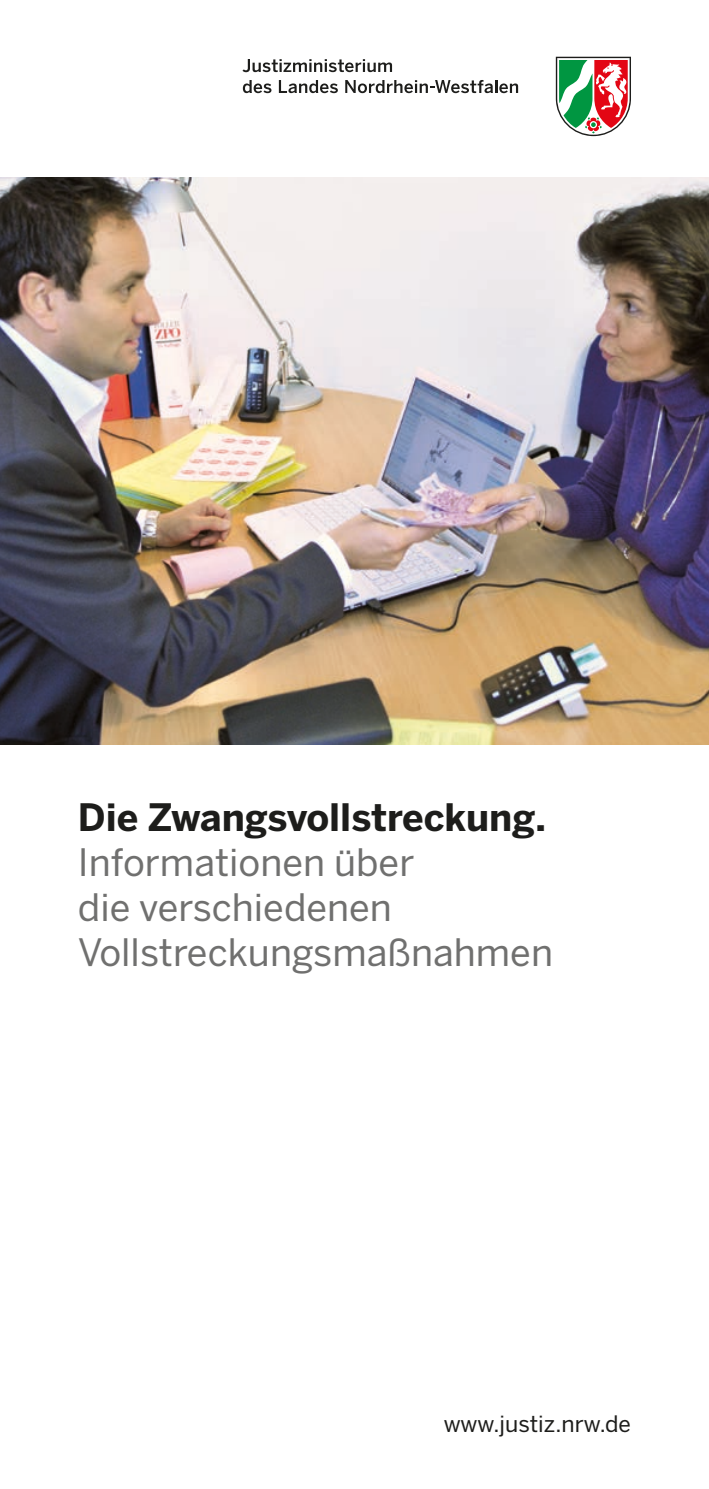
<style>
.page{position:relative;width:709px;height:1489px;background:#fff}
.page>*{position:absolute;margin:0;border:0;box-sizing:border-box;transform-origin:0 0}
.t1{font:37.5px/45px "Benton Sans";color:#70706f}
.t2{font:700 37.5px "Benton Sans";color:#1d1d1b}
.t3{font:22.5px "Benton Sans";color:#1d1d1b}
</style>
<div class="page">
<img style="left:0;top:177px;width:709px;height:567px">
<svg style="left:242px;top:59px;width:150px;height:13px"></svg>
<svg style="left:243px;top:80px;width:28px;height:13px"></svg>
<svg style="left:279px;top:80px;width:59px;height:13px"></svg>
<svg style="left:345px;top:80px;width:173px;height:13px"></svg>
<svg style="left:556px;top:57px;width:75px;height:79px"></svg>
<p class="t2" style="left:78px;top:794px;width:469px">Die Zwangsvollstreckung.</p>
<p class="t1" style="left:78px;top:839px;width:476px">Informationen über<br>die verschiedenen<br>Vollstreckungsmaßnahmen</p>
<p class="t3" style="left:443px;top:1410px;width:189px">www.justiz.nrw.de</p>
</div>
